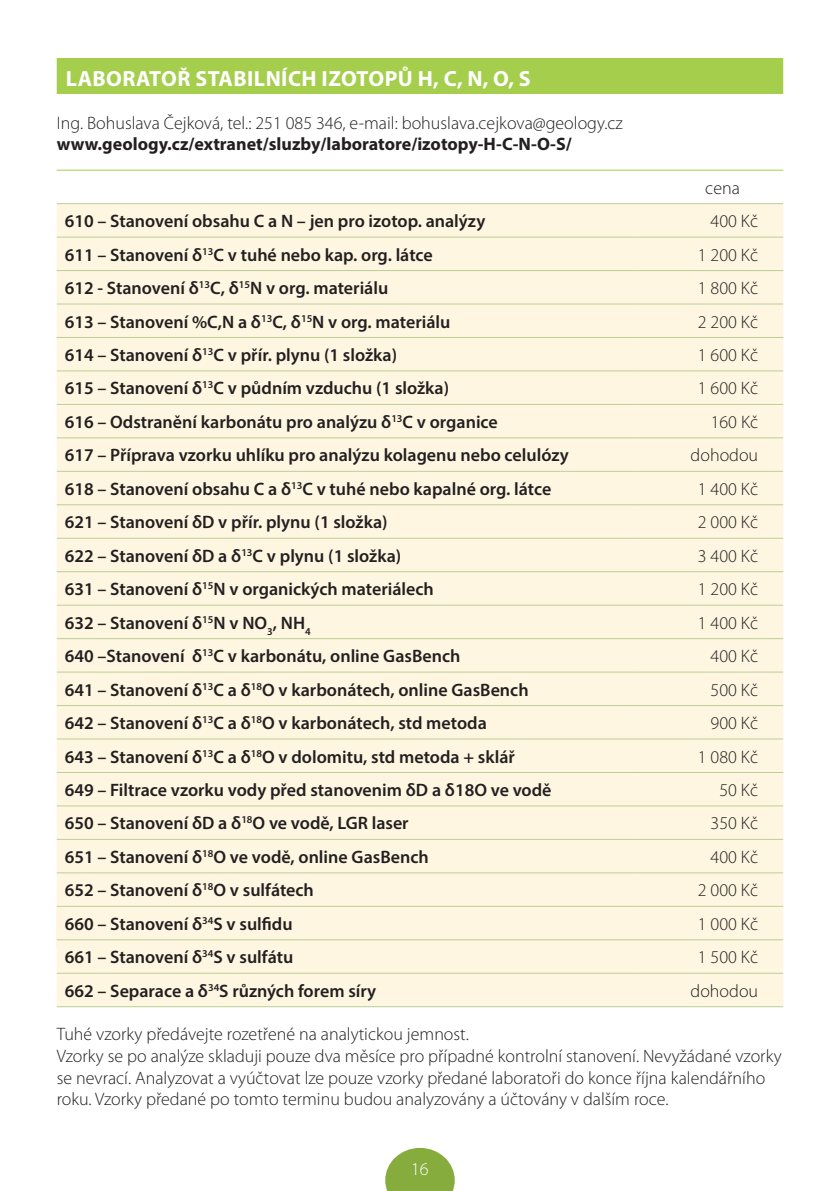
<style>
.page{position:relative;width:840px;height:1191px;background:#fff}
.page>*{position:absolute;margin:0;border:0;box-sizing:border-box;transform-origin:0 0}
.t1{font:700 22px "Myriad Pro";letter-spacing:.02em;color:#fff}
.t2{font:600 18px "Myriad Pro";color:#231f20}
.t3{font:300 18px/21.6px "Myriad Pro";color:#231f20}
.t4{font:700 18px "Myriad Pro";color:#231f20}
.t5{font:300 18px "Myriad Pro";color:#fff}
</style>
<div class="page">
<svg style="left:385px;top:1147px;width:69px;height:44px"></svg>
<div style="left:57px;top:58px;width:725px;height:36px;background:#a4ce4c"></div>
<div style="left:57px;top:204px;width:725px;height:802px;background:#fef6e1"></div>
<hr style="left:57px;top:237px;width:577px;height:1px;background:#bccf96">
<hr style="left:634px;top:237px;width:148px;height:1px;background:#bccf96">
<hr style="left:57px;top:270px;width:577px;height:1px;background:#bccf96">
<hr style="left:634px;top:270px;width:148px;height:1px;background:#bccf96">
<hr style="left:57px;top:303px;width:577px;height:1px;background:#bccf96">
<hr style="left:634px;top:303px;width:148px;height:1px;background:#bccf96">
<hr style="left:57px;top:337px;width:577px;height:1px;background:#bccf96">
<hr style="left:634px;top:337px;width:148px;height:1px;background:#bccf96">
<hr style="left:57px;top:370px;width:577px;height:1px;background:#bccf96">
<hr style="left:634px;top:370px;width:148px;height:1px;background:#bccf96">
<hr style="left:57px;top:404px;width:577px;height:1px;background:#bccf96">
<hr style="left:634px;top:404px;width:148px;height:1px;background:#bccf96">
<hr style="left:57px;top:437px;width:577px;height:1px;background:#bccf96">
<hr style="left:634px;top:437px;width:148px;height:1px;background:#bccf96">
<hr style="left:57px;top:471px;width:577px;height:1px;background:#bccf96">
<hr style="left:634px;top:471px;width:148px;height:1px;background:#bccf96">
<hr style="left:57px;top:504px;width:577px;height:1px;background:#bccf96">
<hr style="left:634px;top:504px;width:148px;height:1px;background:#bccf96">
<hr style="left:57px;top:538px;width:577px;height:1px;background:#bccf96">
<hr style="left:634px;top:538px;width:148px;height:1px;background:#bccf96">
<hr style="left:57px;top:571px;width:577px;height:1px;background:#bccf96">
<hr style="left:634px;top:571px;width:148px;height:1px;background:#bccf96">
<hr style="left:57px;top:604px;width:577px;height:1px;background:#bccf96">
<hr style="left:634px;top:604px;width:148px;height:1px;background:#bccf96">
<hr style="left:57px;top:638px;width:577px;height:1px;background:#bccf96">
<hr style="left:634px;top:638px;width:148px;height:1px;background:#bccf96">
<hr style="left:57px;top:671px;width:577px;height:1px;background:#bccf96">
<hr style="left:634px;top:671px;width:148px;height:1px;background:#bccf96">
<hr style="left:57px;top:705px;width:577px;height:1px;background:#bccf96">
<hr style="left:634px;top:705px;width:148px;height:1px;background:#bccf96">
<hr style="left:57px;top:738px;width:577px;height:1px;background:#bccf96">
<hr style="left:634px;top:738px;width:148px;height:1px;background:#bccf96">
<hr style="left:57px;top:772px;width:577px;height:1px;background:#bccf96">
<hr style="left:634px;top:772px;width:148px;height:1px;background:#bccf96">
<hr style="left:57px;top:805px;width:577px;height:1px;background:#bccf96">
<hr style="left:634px;top:805px;width:148px;height:1px;background:#bccf96">
<hr style="left:57px;top:839px;width:577px;height:1px;background:#bccf96">
<hr style="left:634px;top:839px;width:148px;height:1px;background:#bccf96">
<hr style="left:57px;top:872px;width:577px;height:1px;background:#bccf96">
<hr style="left:634px;top:872px;width:148px;height:1px;background:#bccf96">
<hr style="left:57px;top:905px;width:577px;height:1px;background:#bccf96">
<hr style="left:634px;top:905px;width:148px;height:1px;background:#bccf96">
<hr style="left:57px;top:939px;width:577px;height:1px;background:#bccf96">
<hr style="left:634px;top:939px;width:148px;height:1px;background:#bccf96">
<hr style="left:57px;top:972px;width:577px;height:1px;background:#bccf96">
<hr style="left:634px;top:972px;width:148px;height:1px;background:#bccf96">
<hr style="left:57px;top:1006px;width:577px;height:1px;background:#bccf96">
<hr style="left:634px;top:1006px;width:148px;height:1px;background:#bccf96">
<hr style="left:57px;top:203px;width:577px;height:1px;background:#bccf98">
<hr style="left:634px;top:203px;width:148px;height:1px;background:#bccf98">
<hr style="left:57px;top:170px;width:577px;height:1px;background:#a4ce4c">
<hr style="left:634px;top:170px;width:148px;height:1px;background:#a4ce4c">
<p class="t1" style="left:66px;top:64px;width:466px">LABORATOŘ STABILNÍCH IZOTOPŮ H, C, N, O, S</p>
<p class="t3" style="left:57px;top:112px;width:567px">Ing. Bohuslava Čejková, tel.: 251 085 346, e-mail: bohuslava.cejkova@geology.cz</p>
<p class="t4" style="left:57px;top:132px;width:516px">www.geology.cz/extranet/sluzby/laboratore/izotopy-H-C-N-O-S/</p>
<p class="t3" style="left:705px;top:177px;width:36px">cena</p>
<p class="t2" style="left:65px;top:210px;width:422px">610 – Stanovení obsahu C a N – jen pro izotop. analýzy</p>
<p class="t3" style="left:710px;top:211px;width:49px">400 Kč</p>
<p class="t2" style="left:65px;top:243px;width:369px">611 – Stanovení δ<sup>13</sup>C v tuhé nebo kap. org. látce</p>
<p class="t3" style="left:697px;top:244px;width:62px">1 200 Kč</p>
<p class="t2" style="left:65px;top:276px;width:325px">612 - Stanovení δ<sup>13</sup>C, δ<sup>15</sup>N v org. materiálu</p>
<p class="t3" style="left:697px;top:277px;width:62px">1 800 Kč</p>
<p class="t2" style="left:65px;top:310px;width:387px">613 – Stanovení %C,N a δ<sup>13</sup>C, δ<sup>15</sup>N v org. materiálu</p>
<p class="t3" style="left:697px;top:311px;width:62px">2 200 Kč</p>
<p class="t2" style="left:65px;top:343px;width:334px">614 – Stanovení δ<sup>13</sup>C v přír. plynu (1 složka)</p>
<p class="t3" style="left:697px;top:344px;width:62px">1 600 Kč</p>
<p class="t2" style="left:65px;top:377px;width:386px">615 – Stanovení δ<sup>13</sup>C v půdním vzduchu (1 složka)</p>
<p class="t3" style="left:697px;top:378px;width:62px">1 600 Kč</p>
<p class="t2" style="left:65px;top:410px;width:434px">616 – Odstranění karbonátu pro analýzu δ<sup>13</sup>C v organice</p>
<p class="t3" style="left:710px;top:411px;width:49px">160 Kč</p>
<p class="t2" style="left:65px;top:444px;width:505px">617 – Příprava vzorku uhlíku pro analýzu kolagenu nebo celulózy</p>
<p class="t3" style="left:690px;top:445px;width:69px">dohodou</p>
<p class="t2" style="left:65px;top:477px;width:488px">618 – Stanovení obsahu C a δ<sup>13</sup>C v tuhé nebo kapalné org. látce</p>
<p class="t3" style="left:697px;top:478px;width:62px">1 400 Kč</p>
<p class="t2" style="left:65px;top:511px;width:324px">621 – Stanovení δD v přír. plynu (1 složka)</p>
<p class="t3" style="left:697px;top:512px;width:62px">2 000 Kč</p>
<p class="t2" style="left:65px;top:544px;width:338px">622 – Stanovení δD a δ<sup>13</sup>C v plynu (1 složka)</p>
<p class="t3" style="left:697px;top:545px;width:62px">3 400 Kč</p>
<p class="t2" style="left:65px;top:577px;width:370px">631 – Stanovení δ<sup>15</sup>N v organických materiálech</p>
<p class="t3" style="left:697px;top:578px;width:62px">1 200 Kč</p>
<p class="t2" style="left:65px;top:611px;width:247px">632 – Stanovení δ<sup>15</sup>N v NO<sub>3</sub>, NH<sub>4</sub></p>
<p class="t3" style="left:697px;top:612px;width:62px">1 400 Kč</p>
<p class="t2" style="left:65px;top:644px;width:397px">640 –Stanovení δ<sup>13</sup>C v karbonátu, online GasBench</p>
<p class="t3" style="left:710px;top:645px;width:49px">400 Kč</p>
<p class="t2" style="left:65px;top:678px;width:465px">641 – Stanovení δ<sup>13</sup>C a δ<sup>18</sup>O v karbonátech, online GasBench</p>
<p class="t3" style="left:710px;top:679px;width:49px">500 Kč</p>
<p class="t2" style="left:65px;top:711px;width:423px">642 – Stanovení δ<sup>13</sup>C a δ<sup>18</sup>O v karbonátech, std metoda</p>
<p class="t3" style="left:710px;top:712px;width:49px">900 Kč</p>
<p class="t2" style="left:65px;top:745px;width:451px">643 – Stanovení δ<sup>13</sup>C a δ<sup>18</sup>O v dolomitu, std metoda + sklář</p>
<p class="t3" style="left:697px;top:746px;width:62px">1 080 Kč</p>
<p class="t2" style="left:65px;top:778px;width:488px">649 – Filtrace vzorku vody před stanovenim δD a δ18O ve vodě</p>
<p class="t3" style="left:719px;top:779px;width:40px">50 Kč</p>
<p class="t2" style="left:65px;top:812px;width:345px">650 – Stanovení δD a δ<sup>18</sup>O ve vodě, LGR laser</p>
<p class="t3" style="left:710px;top:813px;width:49px">350 Kč</p>
<p class="t2" style="left:65px;top:845px;width:365px">651 – Stanovení δ<sup>18</sup>O ve vodě, online GasBench</p>
<p class="t3" style="left:710px;top:846px;width:49px">400 Kč</p>
<p class="t2" style="left:65px;top:879px;width:250px">652 – Stanovení δ<sup>18</sup>O v sulfátech</p>
<p class="t3" style="left:697px;top:880px;width:62px">2 000 Kč</p>
<p class="t2" style="left:65px;top:912px;width:229px">660 – Stanovení δ<sup>34</sup>S v sulfidu</p>
<p class="t3" style="left:697px;top:913px;width:62px">1 000 Kč</p>
<p class="t2" style="left:65px;top:945px;width:230px">661 – Stanovení δ<sup>34</sup>S v sulfátu</p>
<p class="t3" style="left:697px;top:946px;width:62px">1 500 Kč</p>
<p class="t2" style="left:65px;top:979px;width:313px">662 – Separace a δ<sup>34</sup>S různých forem síry</p>
<p class="t3" style="left:690px;top:980px;width:69px">dohodou</p>
<p class="t3" style="left:57px;top:1024px;width:726px">Tuhé vzorky předávejte rozetřené na analytickou jemnost.<br>Vzorky se po analýze skladuji pouze dva měsíce pro případné kontrolní stanovení. Nevyžádané vzorky se nevrací. Analyzovat a vyúčtovat lze pouze vzorky předané laboratoři do konce října kalendářního roku. Vzorky předané po tomto terminu budou analyzovány a účtovány v dalším roce.</p>
<p class="t5" style="left:411px;top:1159px;width:19px">16</p>
</div>
